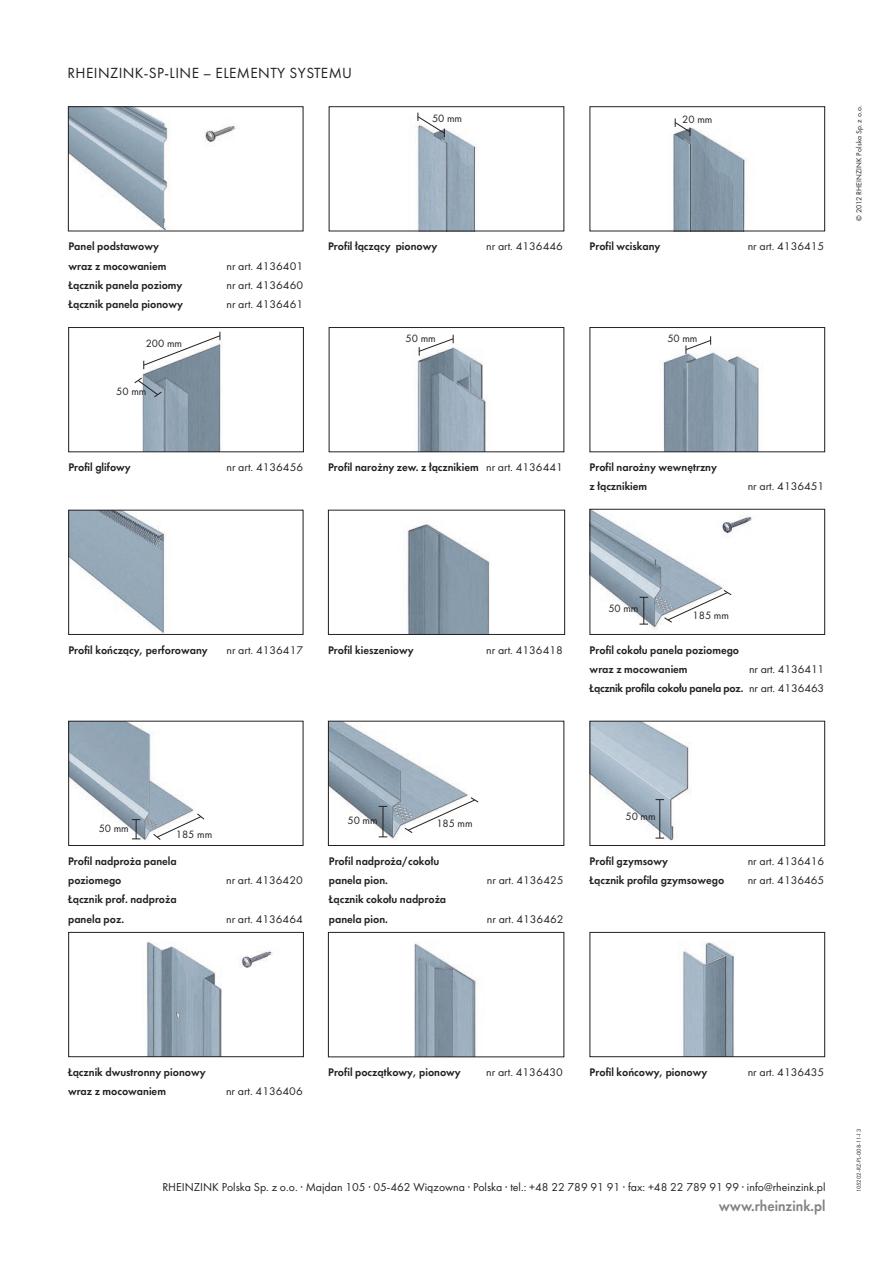
<style>
.page{position:relative;width:893px;height:1263px;background:#fff}
.page>*{position:absolute;margin:0;border:0;box-sizing:border-box;transform-origin:0 0}
.t1{font:13.5px "RZ Futura";letter-spacing:.03em;color:#231f20}
.t2{font:800 13.5px "RZ Futura";color:#808285}
.t3{font:10.5px "RZ Futura";color:#231f20}
.t4{font:800 10.2px/19.2px "RZ Futura";color:#231f20}
.t5{font:10.2px "RZ Futura";color:#231f20}
.t6{font:800 10.2px/19.2px "RZ Futura";letter-spacing:-.02em;color:#231f20;text-align:right}
.t7{font:9.75px "RZ Futura";color:#231f20}
.t8{font:6.75px "RZ Futura";letter-spacing:.025em;color:#231f20}
.t9{font:5.25px "RZ Futura";letter-spacing:.015em;color:#231f20}
.s1{font-weight:400}
</style>
<div class="page">
<img style="left:683px;top:942px;width:52px;height:113px">
<div style="left:590px;top:932px;width:235px;height:125px;border:1px solid #231f20"></div>
<img style="left:414px;top:943px;width:62px;height:112px">
<div style="left:328px;top:932px;width:236px;height:125px;border:1px solid #231f20"></div>
<img style="left:146px;top:941px;width:76px;height:114px">
<div style="left:68px;top:932px;width:236px;height:125px;border:1px solid #231f20"></div>
<img style="left:240px;top:950px;width:33px;height:18px">
<img style="left:592px;top:723px;width:99px;height:118px">
<div style="left:590px;top:721px;width:235px;height:125px;border:1px solid #231f20"></div>
<img style="left:592px;top:511px;width:160px;height:119px">
<div style="left:590px;top:509px;width:235px;height:126px;border:1px solid #231f20"></div>
<img style="left:70px;top:512px;width:96px;height:121px">
<div style="left:68px;top:510px;width:235px;height:125px;border:1px solid #231f20"></div>
<img style="left:660px;top:336px;width:99px;height:114px">
<div style="left:590px;top:327px;width:235px;height:125px;border:1px solid #231f20"></div>
<img style="left:417px;top:334px;width:69px;height:116px">
<div style="left:329px;top:327px;width:235px;height:125px;border:1px solid #231f20"></div>
<img style="left:142px;top:331px;width:80px;height:119px">
<div style="left:68px;top:327px;width:236px;height:125px;border:1px solid #231f20"></div>
<img style="left:673px;top:128px;width:73px;height:101px">
<div style="left:590px;top:106px;width:235px;height:125px;border:1px solid #231f20"></div>
<img style="left:407px;top:524px;width:83px;height:109px">
<div style="left:328px;top:510px;width:237px;height:125px;border:1px solid #231f20"></div>
<svg style="left:143px;top:332px;width:78px;height:37px"></svg>
<svg style="left:418px;top:335px;width:36px;height:21px"></svg>
<svg style="left:685px;top:336px;width:26px;height:18px"></svg>
<svg style="left:674px;top:118px;width:17px;height:18px"></svg>
<img style="left:417px;top:112px;width:60px;height:117px">
<div style="left:329px;top:106px;width:235px;height:125px;border:1px solid #231f20"></div>
<svg style="left:417px;top:113px;width:28px;height:24px"></svg>
<svg style="left:134px;top:377px;width:28px;height:21px"></svg>
<hr style="left:659px;top:800px;width:1px;height:38px;background:#231f20">
<svg style="left:639px;top:597px;width:9px;height:28px"></svg>
<svg style="left:664px;top:589px;width:68px;height:34px"></svg>
<img style="left:330px;top:723px;width:138px;height:117px">
<div style="left:328px;top:721px;width:236px;height:125px;border:1px solid #231f20"></div>
<hr style="left:383px;top:806px;width:1px;height:31px;background:#231f20">
<svg style="left:404px;top:797px;width:75px;height:36px"></svg>
<img style="left:70px;top:723px;width:124px;height:117px">
<div style="left:68px;top:721px;width:235px;height:125px;border:1px solid #231f20"></div>
<svg style="left:132px;top:819px;width:8px;height:20px"></svg>
<svg style="left:153px;top:813px;width:52px;height:27px"></svg>
<img style="left:70px;top:108px;width:101px;height:121px">
<div style="left:68px;top:106px;width:235px;height:125px;border:1px solid #231f20"></div>
<img style="left:204px;top:125px;width:32px;height:21px">
<h1 class="t1" style="left:68px;top:65px;width:117px">RHEINZINK-SP-Line</h1>
<h1 class="t1" style="left:203px;top:65px;width:150px">– ELEMENTY SYSTEMU</h1>
<p class="t7" style="left:432px;top:113px;width:32px">50 mm</p>
<p class="t7" style="left:682px;top:114px;width:32px">20 mm</p>
<p class="t4" style="left:68px;top:237px;width:92px">Panel podstawowy</p>
<p class="t4" style="left:328px;top:237px;width:111px">Profil łączący pionowy</p>
<p class="t5" style="left:486px;top:241px;width:78px">nr art. 4136446</p>
<p class="t4" style="left:68px;top:257px;width:99px">wraz z mocowaniem</p>
<p class="t5" style="left:226px;top:260px;width:78px">nr art. 4136401</p>
<p class="t4" style="left:68px;top:276px;width:116px">Łącznik panela poziomy</p>
<p class="t5" style="left:226px;top:279px;width:78px">nr art. 4136460</p>
<p class="t4" style="left:68px;top:295px;width:116px">Łącznik panela pionowy</p>
<p class="t5" style="left:226px;top:299px;width:78px">nr art. 4136461</p>
<p class="t4" style="left:590px;top:237px;width:72px">Profil wciskany</p>
<p class="t5" style="left:748px;top:241px;width:78px">nr art. 4136415</p>
<p class="t7" style="left:146px;top:338px;width:38px">200 mm</p>
<p class="t7" style="left:116px;top:386px;width:32px">50 mm</p>
<p class="t7" style="left:406px;top:333px;width:32px">50 mm</p>
<p class="t7" style="left:667px;top:333px;width:32px">50 mm</p>
<p class="t4" style="left:68px;top:458px;width:64px">Profil glifowy</p>
<p class="t5" style="left:226px;top:462px;width:78px">nr art. 4136456</p>
<p class="t4" style="left:328px;top:458px;width:236px">Profil narożny zew. z łącznikiem <span class="s1">nr art. 4136441</span></p>
<p class="t4" style="left:590px;top:458px;width:129px">Profil narożny wewnętrzny z łącznikiem</p>
<p class="t5" style="left:748px;top:481px;width:78px">nr art. 4136451</p>
<p class="t8" style="left:855px;top:221px;width:117px;rotate:-90deg">© 2012 RHEINZINK Polska Sp. z o.o.</p>
<p class="t4" style="left:68px;top:641px;width:141px">Profil kończący, perforowany</p>
<p class="t5" style="left:226px;top:644px;width:78px">nr art. 4136417</p>
<p class="t4" style="left:328px;top:641px;width:87px">Profil kieszeniowy</p>
<p class="t5" style="left:486px;top:644px;width:78px">nr art. 4136418</p>
<p class="t7" style="left:608px;top:603px;width:32px">50 mm</p>
<p class="t7" style="left:693px;top:610px;width:38px">185 mm</p>
<p class="t4" style="left:590px;top:641px;width:151px">Profil cokołu panela poziomego wraz z mocowaniem</p>
<p class="t6" style="left:590px;top:660px;width:236px"><span class="s1">nr art. 4136411<br></span>Łącznik profila cokołu panela poz. <span class="s1">nr art. 4136463</span></p>
<p class="t7" style="left:99px;top:823px;width:32px">50 mm</p>
<p class="t7" style="left:176px;top:829px;width:38px">185 mm</p>
<p class="t4" style="left:68px;top:852px;width:110px">Profil nadproża panela poziomego</p>
<p class="t4" style="left:68px;top:890px;width:110px">Łącznik prof. nadproża panela poz.</p>
<p class="t5" style="left:226px;top:875px;width:78px">nr art. 4136420</p>
<p class="t5" style="left:226px;top:913px;width:78px">nr art. 4136464</p>
<p class="t7" style="left:347px;top:815px;width:32px">50 mm</p>
<p class="t7" style="left:436px;top:818px;width:38px">185 mm</p>
<p class="t4" style="left:329px;top:852px;width:112px">Profil nadproża/cokołu panela pion.</p>
<p class="t4" style="left:329px;top:890px;width:119px">Łącznik cokołu nadproża panela pion.</p>
<p class="t5" style="left:487px;top:875px;width:78px">nr art. 4136425</p>
<p class="t5" style="left:487px;top:913px;width:78px">nr art. 4136462</p>
<p class="t7" style="left:625px;top:810px;width:32px">50 mm</p>
<p class="t4" style="left:590px;top:852px;width:80px">Profil gzymsowy</p>
<p class="t5" style="left:748px;top:855px;width:78px">nr art. 4136416</p>
<p class="t4" style="left:590px;top:871px;width:136px">Łącznik profila gzymsowego</p>
<p class="t5" style="left:748px;top:875px;width:78px">nr art. 4136465</p>
<p class="t4" style="left:68px;top:1063px;width:139px">Łącznik dwustronny pionowy</p>
<p class="t4" style="left:328px;top:1063px;width:134px">Profil początkowy, pionowy</p>
<p class="t5" style="left:486px;top:1067px;width:78px">nr art. 4136430</p>
<p class="t4" style="left:590px;top:1063px;width:119px">Profil końcowy, pionowy</p>
<p class="t5" style="left:748px;top:1067px;width:78px">nr art. 4136435</p>
<p class="t4" style="left:68px;top:1082px;width:99px">wraz z mocowaniem</p>
<p class="t5" style="left:226px;top:1086px;width:78px">nr art. 4136406</p>
<p class="t3" style="left:162px;top:1181px;width:665px">RHEINZINK Polska Sp. z o.o. · Majdan 105 · 05-462 Wiązowna · Polska · tel.: +48 22 789 91 91 · fax: +48 22 789 91 99 · info@rheinzink.pl</p>
<h1 class="t2" style="left:719px;top:1197px;width:108px">www.rheinzink.pl</h1>
<p class="t9" style="left:856px;top:1192px;width:65px;rotate:-90deg">105202-RZ-PL-008-11-13</p>
</div>
